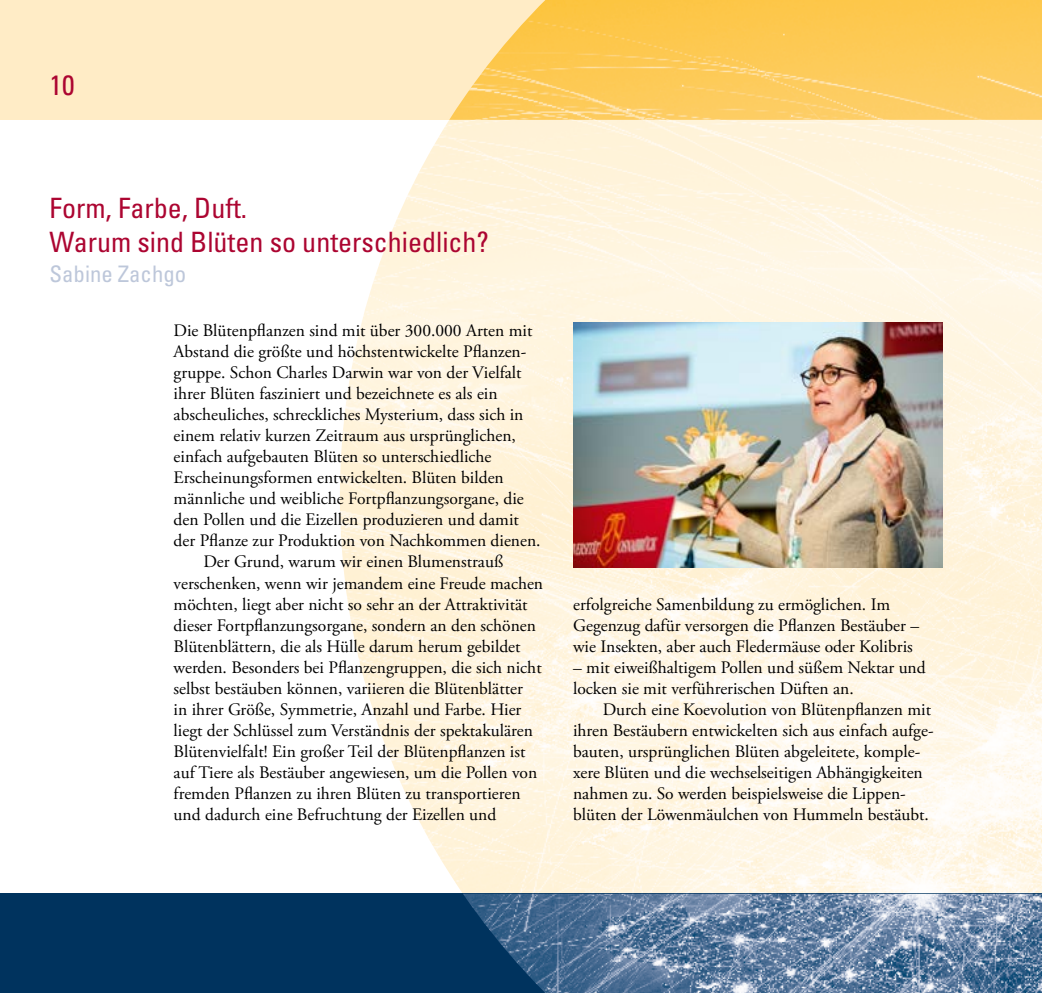
<style>
.page{position:relative;width:1042px;height:993px;background:#fff}
.page>*{position:absolute;margin:0;border:0;box-sizing:border-box;transform-origin:0 0}
.t1{font:condensed 28px/33.6px "Univers";color:#ac0531}
.t2{font:condensed 22.75px "Univers";color:#bdc7da}
.t3{font:17.5px/21px "Adobe Garamond Pro";color:#000}
</style>
<div class="page">
<img style="left:340px;top:119px;width:123px;height:774px">
<div style="left:0;top:0;width:1042px;height:119px;background:#ffecc6"></div>
<div style="left:0;top:893px;width:1042px;height:99px;background:#00335e"></div>
<img style="left:463px;top:0;width:578px;height:992px">
<img style="left:573px;top:322px;width:370px;height:245px">
<hr style="left:1041px;top:0;width:1px;height:992px;background:#fff">
<h1 class="t1" style="left:50px;top:68px;width:26px">10</h1>
<h1 class="t1" style="left:50px;top:191px;width:441px">Form, Farbe, Duft.<br>Warum sind Blüten so unterschiedlich?</h1>
<h2 class="t2" style="left:50px;top:260px;width:138px">Sabine Zachgo</h2>
<p class="t3" style="left:174px;top:321px;width:360px">Die Blütenpflanzen sind mit über 300.000 Arten mit</p>
<p class="t3" style="left:174px;top:342px;width:354px">Abstand die größte und höchstentwickelte Pflanzen-</p>
<p class="t3" style="left:174px;top:363px;width:349px">gruppe. Schon Charles Darwin war von der Vielfalt</p>
<p class="t3" style="left:174px;top:384px;width:325px">ihrer Blüten fasziniert und bezeichnete es als ein</p>
<p class="t3" style="left:174px;top:405px;width:351px">abscheuliches, schreckliches Mysterium, dass sich in</p>
<p class="t3" style="left:174px;top:426px;width:344px">einem relativ kurzen Zeitraum aus ursprünglichen,</p>
<p class="t3" style="left:174px;top:447px;width:319px">einfach aufgebauten Blüten so unterschiedliche</p>
<p class="t3" style="left:174px;top:468px;width:332px">Erscheinungsformen entwickelten. Blüten bilden</p>
<p class="t3" style="left:174px;top:489px;width:352px">männliche und weibliche Fortpflanzungsorgane, die</p>
<p class="t3" style="left:174px;top:510px;width:347px">den Pollen und die Eizellen produzieren und damit</p>
<p class="t3" style="left:174px;top:531px;width:368px">der Pflanze zur Produktion von Nachkommen dienen.</p>
<p class="t3" style="left:203px;top:552px;width:301px">Der Grund, warum wir einen Blumenstrauß</p>
<p class="t3" style="left:174px;top:573px;width:371px">verschenken, wenn wir jemandem eine Freude machen</p>
<p class="t3" style="left:174px;top:594px;width:355px">möchten, liegt aber nicht so sehr an der Attraktivität</p>
<p class="t3" style="left:174px;top:615px;width:364px">dieser Fortpflanzungsorgane, sondern an den schönen</p>
<p class="t3" style="left:174px;top:636px;width:348px">Blütenblättern, die als Hülle darum herum gebildet</p>
<p class="t3" style="left:174px;top:657px;width:369px">werden. Besonders bei Pflanzengruppen, die sich nicht</p>
<p class="t3" style="left:174px;top:678px;width:351px">selbst bestäuben können, variieren die Blütenblätter</p>
<p class="t3" style="left:174px;top:699px;width:349px">in ihrer Größe, Symmetrie, Anzahl und Farbe. Hier</p>
<p class="t3" style="left:174px;top:720px;width:361px">liegt der Schlüssel zum Verständnis der spektakulären</p>
<p class="t3" style="left:174px;top:741px;width:353px">Blütenvielfalt! Ein großer Teil der Blütenpflanzen ist</p>
<p class="t3" style="left:174px;top:762px;width:365px">auf Tiere als Bestäuber angewiesen, um die Pollen von</p>
<p class="t3" style="left:174px;top:783px;width:348px">fremden Pflanzen zu ihren Blüten zu transportieren</p>
<p class="t3" style="left:174px;top:804px;width:324px">und dadurch eine Befruchtung der Eizellen und</p>
<p class="t3" style="left:573px;top:594px;width:347px">erfolgreiche Samenbildung zu ermöglichen. Im<br>Gegenzug dafür versorgen die Pflanzen Bestäuber – wie Insekten, aber auch Fledermäuse oder Kolibris</p>
<p class="t3" style="left:573px;top:657px;width:354px">– mit eiweißhaltigem Pollen und süßem Nektar und locken sie mit verführerischen Düften an.</p>
<p class="t3" style="left:573px;top:699px;width:362px;text-indent:30px">Durch eine Koevolution von Blütenpflanzen mit ihren Bestäubern entwickelten sich aus einfach aufge&shy;bauten, ursprünglichen Blüten abgeleitete, komple&shy;xere Blüten und die wechselseitigen Abhängigkeiten nahmen zu. So werden beispielsweise die Lippen&shy;blüten der Löwenmäulchen von Hummeln bestäubt.</p>
</div>
